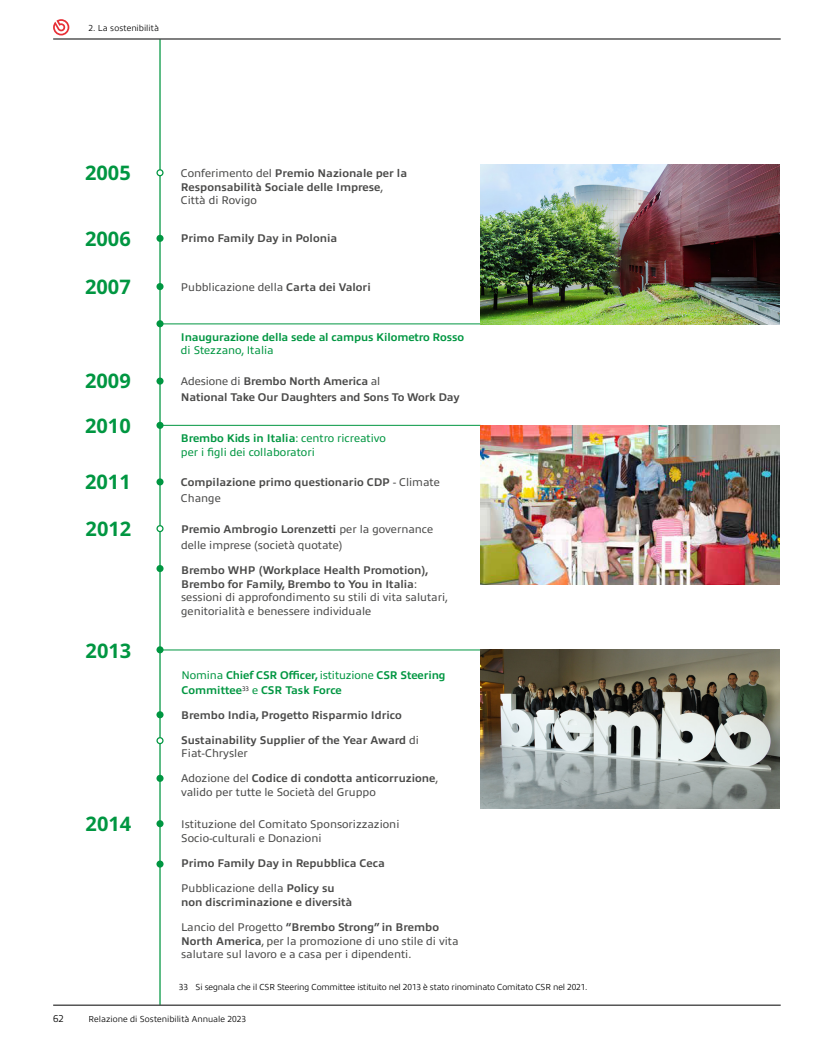
<style>
.page{position:relative;width:833px;height:1053px;background:#fff}
.page>*{position:absolute;margin:0;border:0;box-sizing:border-box;transform-origin:0 0}
.t1{font:700 20px "Noto Sans";color:#009641}
.t2{font:11.25px/13.8px "Allumi Pro";color:#4a4a49}
.t3{font:700 11.25px/13.8px "Allumi Pro";color:#4a4a49}
.t4{font:700 11.25px/15px "Allumi Pro";letter-spacing:-.01em;color:#009641}
.t5{font:11.25px/13.8px "Allumi Pro";color:#009641}
.t6{font:300 10px "Allumi Pro";color:#000}
.t7{font:300 8.75px "Allumi Pro";letter-spacing:-.015em;color:#000}
.t8{font:300 8.75px "Allumi Pro";letter-spacing:.005em;color:#000}
.s1{font-weight:400}
.s2{font-weight:700}
</style>
<div class="page">
<hr style="left:159px;top:40px;width:2px;height:964px;background:#009641">
<div style="left:156px;top:235px;width:7px;height:7px;background:#009641;border-radius:50%"></div>
<div style="left:156px;top:283px;width:7px;height:7px;background:#009641;border-radius:50%"></div>
<div style="left:156px;top:320px;width:7px;height:7px;background:#009641;border-radius:50%"></div>
<div style="left:156px;top:377px;width:7px;height:7px;background:#009641;border-radius:50%"></div>
<div style="left:156px;top:422px;width:7px;height:7px;background:#009641;border-radius:50%"></div>
<div style="left:156px;top:478px;width:7px;height:7px;background:#009641;border-radius:50%"></div>
<hr style="left:160px;top:323px;width:320px;height:1px;background:#009641">
<hr style="left:160px;top:425px;width:320px;height:1px;background:#009641">
<div style="left:156px;top:820px;width:7px;height:7px;background:#009641;border-radius:50%"></div>
<div style="left:156px;top:646px;width:7px;height:7px;background:#009641;border-radius:50%"></div>
<div style="left:156px;top:711px;width:7px;height:7px;background:#009641;border-radius:50%"></div>
<svg style="left:156px;top:774px;width:7px;height:7px"></svg>
<div style="left:156px;top:860px;width:7px;height:7px;background:#009641;border-radius:50%"></div>
<div style="left:156px;top:565px;width:7px;height:7px;background:#009641;border-radius:50%"></div>
<svg style="left:157px;top:525px;width:6px;height:6px"></svg>
<div style="left:156px;top:525px;width:7px;height:7px;border:1px solid #009641;border-radius:50%"></div>
<svg style="left:157px;top:737px;width:6px;height:6px"></svg>
<div style="left:156px;top:737px;width:7px;height:7px;border:1px solid #009641;border-radius:50%"></div>
<hr style="left:162px;top:649px;width:618px;height:1px;background:#009641">
<svg style="left:157px;top:170px;width:6px;height:6px"></svg>
<div style="left:156px;top:169px;width:7px;height:7px;border:1px solid #009641;border-radius:50%"></div>
<img style="left:480px;top:425px;width:300px;height:159px">
<img style="left:480px;top:165px;width:300px;height:159px">
<img style="left:480px;top:649px;width:300px;height:159px">
<hr style="left:53px;top:1004px;width:727px;height:1px;background:#000">
<hr style="left:53px;top:39px;width:727px;height:1px;background:#000">
<svg style="left:53px;top:19px;width:16px;height:16px"></svg>
<p class="t8" style="left:89px;top:22px;width:72px">2. La sostenibilità</p>
<h1 class="t1" style="left:85px;top:161px;width:47px">2005</h1>
<p class="t3" style="left:181px;top:165px;width:228px"><span class="s1">Conferimento del</span> Premio Nazionale per la<br>Responsabilità Sociale delle Imprese<span class="s1">,<br>Città di Rovigo</span></p>
<h1 class="t1" style="left:85px;top:227px;width:47px">2006</h1>
<h1 class="t1" style="left:85px;top:275px;width:47px">2007</h1>
<h1 class="t1" style="left:85px;top:369px;width:47px">2009</h1>
<h1 class="t1" style="left:85px;top:414px;width:47px">2010</h1>
<h1 class="t1" style="left:85px;top:470px;width:47px">2011</h1>
<h1 class="t1" style="left:86px;top:517px;width:47px">2012</h1>
<h1 class="t1" style="left:86px;top:639px;width:47px">2013</h1>
<p class="t3" style="left:181px;top:231px;width:158px">Primo Family Day in Polonia</p>
<p class="t2" style="left:181px;top:279px;width:191px">Pubblicazione della <span class="s2">Carta dei Valori</span></p>
<p class="t4" style="left:181px;top:328px;width:285px">Inaugurazione della sede al campus Kilometro Rosso</p>
<p class="t5" style="left:181px;top:343px;width:94px">di Stezzano, Italia</p>
<p class="t3" style="left:181px;top:372px;width:280px;line-height:16.2px"><span class="s1">Adesione di</span> Brembo North America <span class="s1">al<br></span>National Take Our Daughters and Sons To Work Day</p>
<p class="t5" style="left:181px;top:430px;width:207px"><span class="s2">Brembo Kids in Italia</span>: centro ricreativo per i figli dei collaboratori</p>
<p class="t3" style="left:181px;top:473px;width:260px;line-height:16.2px">Compilazione primo questionario CDP <span class="s1">- Climate<br>Change</span></p>
<p class="t2" style="left:181px;top:519px;width:253px;line-height:16.2px"><span class="s2">Premio Ambrogio Lorenzetti</span> per la governance delle imprese (società quotate)</p>
<p class="t2" style="left:181px;top:562px;width:269px"><span class="s2">Brembo WHP (Workplace Health Promotion), Brembo for Family, Brembo to You in Italia</span>: sessioni di approfondimento su stili di vita salutari, genitorialità e benessere individuale</p>
<p class="t4" style="left:181px;top:667px;width:266px"><span class="s1">Nomina</span> Chief CSR Officer, <span class="s1">istituzione</span> CSR Steering<br>Committee<sup>33</sup> <span class="s1">e</span> CSR Task Force</p>
<p class="t3" style="left:181px;top:706px;width:222px">Brembo India, Progetto Risparmio Idrico</p>
<p class="t3" style="left:181px;top:731px;width:239px">Sustainability Supplier of the Year Award <span class="s1">di<br>Fiat-Chrysler</span></p>
<p class="t2" style="left:181px;top:770px;width:259px">Adozione del <span class="s2">Codice di condotta anticorruzione</span>, valido per tutte le Società del Gruppo</p>
<h1 class="t1" style="left:86px;top:812px;width:47px">2014</h1>
<p class="t2" style="left:181px;top:816px;width:220px">Istituzione del Comitato Sponsorizzazioni<br>Socio-culturali e Donazioni</p>
<p class="t3" style="left:181px;top:855px;width:205px">Primo Family Day in Repubblica Ceca</p>
<p class="t3" style="left:181px;top:880px;width:173px"><span class="s1">Pubblicazione della</span> Policy su non discriminazione e diversità</p>
<p class="t2" style="left:181px;top:919px;width:279px">Lancio del Progetto <span class="s2">“Brembo Strong” in Brembo<br>North America</span>, per la promozione di uno stile di vita salutare sul lavoro e a casa per i dipendenti.</p>
<p class="t7" style="left:179px;top:980px;width:410px">33 Si segnala che il CSR Steering Committee istituito nel 2013 è stato rinominato Comitato CSR nel 2021.</p>
<p class="t6" style="left:53px;top:1011px;width:12px">62</p>
<p class="t7" style="left:89px;top:1012px;width:159px">Relazione di Sostenibilità Annuale 2023</p>
</div>
